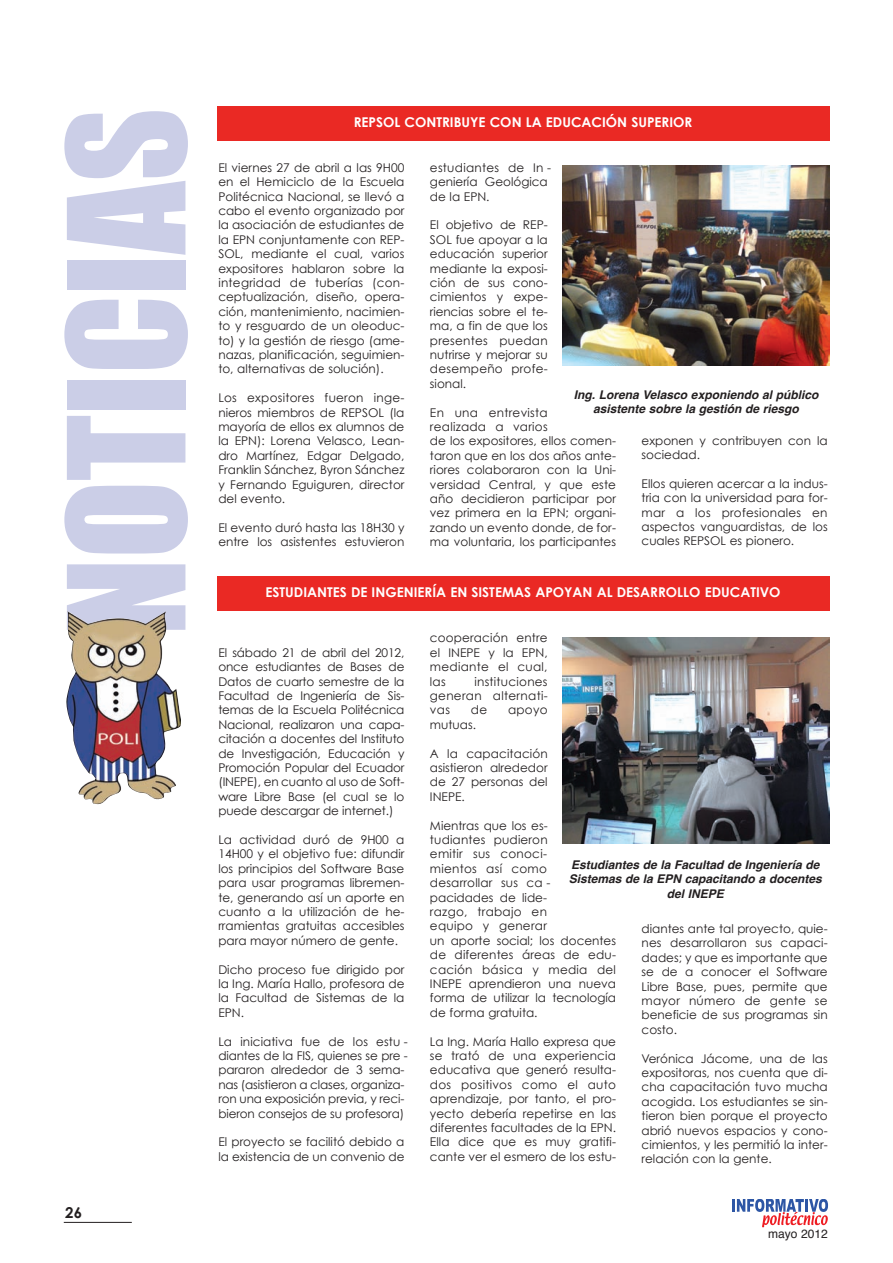
<style>
.page{position:relative;width:893px;height:1263px;background:#fff}
.page>*{position:absolute;margin:0;border:0;box-sizing:border-box;transform-origin:0 0}
.t1{font:150px "Impact";color:#cbcee7;scale:.95 1}
.t2{font:700 15px "Century Gothic";color:#231f20}
.t3{font:700 13.5px "Century Gothic";color:#fff}
.t4{font:12px/14.4px "Century Gothic";color:#231f20;text-align:justify}
.t5{font:italic 700 12px/14.4px "Helvetica";color:#231f20;text-align:center}
.t6{font:12px "Helvetica";color:#231f20}
</style>
<div class="page">
<svg style="left:732px;top:1199px;width:96px;height:28px"></svg>
<hr style="left:64px;top:1222px;width:68px;height:1px;background:#231f20">
<div style="left:217px;top:106px;width:612px;height:34px;background:#ea2924"></div>
<img style="left:563px;top:165px;width:266px;height:200px">
<div style="left:217px;top:577px;width:612px;height:34px;background:#ea2924"></div>
<img style="left:563px;top:638px;width:266px;height:205px">
<img style="left:67px;top:611px;width:113px;height:193px">
<h1 class="t1" style="left:34px;top:636px;width:557px;rotate:-90deg">NOTICIAS</h1>
<p class="t2" style="left:65px;top:1203px;width:18px">26</p>
<p class="t3" style="left:354px;top:113px;width:340px">REPSOL CONTRIBUYE CON LA EDUCACIÓN SUPERIOR</p>
<p class="t4" style="left:218px;top:160px;width:188px">El viernes 27 de abril a las 9H00 en el Hemiciclo de la Escuela Politécnica Nacional, se llevó a cabo el evento organizado por la asociación de estudiantes de la EPN conjuntamente con REP-SOL, mediante el cual, varios expositores hablaron sobre la integridad de tuberías (con&shy;ceptualización, diseño, opera - ción, mantenimiento, nacimien&shy;to y resguardo de un oleoduc&shy;to) y la gestión de riesgo (ame&shy;nazas, planificación, seguimien&shy;to, alternativas de solución).</p>
<p class="t4" style="left:218px;top:390px;width:188px">Los expositores fueron inge&shy;nieros miembros de REPSOL (la mayoría de ellos ex alumnos de la EPN): Lorena Velasco, Lean - dro Martínez, Edgar Delgado, Franklin Sánchez, Byron Sánchez y Fernando Eguiguren, director del evento.</p>
<p class="t4" style="left:218px;top:520px;width:188px">El evento duró has ta las 18H30 y entre los asistentes estuvieron</p>
<p class="t4" style="left:430px;top:160px;width:123px;text-align:left">estudiantes de In - ge niería Geo lógica de la EPN.</p>
<p class="t4" style="left:430px;top:218px;width:119px">El objetivo de REP-SOL fue apoyar a la educación superior me diante la exposi&shy;ción de sus co no - cimientos y expe - rien cias so bre el te - ma, a fin de que los pre sentes puedan nutrirse y mejorar su desempeño profe&shy;sional.</p>
<p class="t4" style="left:430px;top:405px;width:188px;text-align:left">En una entrevista<br>rea lizada a va rios<br>de los expositores, ellos comen&shy;taron que en los dos años ante&shy;riores colaboraron con la Uni - ver sidad Central, y que este año decidieron participar por vez primera en la EPN; organi&shy;zando un evento donde, de for - ma voluntaria, los participantes</p>
<p class="t5" style="left:574px;top:389px;width:246px">Ing. Lorena Velasco exponiendo al público asistente sobre la gestión de riesgo</p>
<p class="t4" style="left:642px;top:433px;width:188px">exponen y contribuyen con la sociedad.</p>
<p class="t4" style="left:642px;top:476px;width:188px">Ellos quieren acercar a la indus&shy;tria con la universidad para for&shy;mar a los profesionales en aspectos vanguardistas, de los cuales REPSOL es pionero.</p>
<p class="t3" style="left:266px;top:584px;width:516px">ESTUDIANTES DE INGENIERÍA EN SISTEMAS APOYAN AL DESARROLLO EDUCATIVO</p>
<p class="t4" style="left:218px;top:645px;width:188px">El sábado 21 de abril del 2012, once estudiantes de Bases de Datos de cuarto semestre de la Facultad de Ingeniería de Sis - temas de la Escuela Poli técnica Nacional, rea lizaron una capa - citación a do centes del Instituto de Inves ti gación, Edu cación y Promoción Popular del Ecuador (INEPE), en cuanto al uso de Soft - ware Libre Base (el cual se lo puede des cargar de internet.)</p>
<p class="t4" style="left:218px;top:832px;width:188px">La actividad duró de 9H00 a 14H00 y el objetivo fue: difundir los principios del Software Base para usar programas libremen - te, generando así un aporte en cuanto a la utilización de he - rramientas gratuitas accesibles para mayor número de gente.</p>
<p class="t4" style="left:218px;top:962px;width:188px">Dicho proceso fue dirigido por la Ing. María Hallo, profesora de la Facultad de Sistemas de la EPN.</p>
<p class="t4" style="left:218px;top:1034px;width:191px;text-align:left">La iniciativa fue de los estu - diantes de la FIS, quienes se pre - pararon alrededor de 3 sema - nas (asistieron a clases, organiza - ron una exposición previa, y reci&shy;bieron consejos de su profesora)</p>
<p class="t4" style="left:218px;top:1134px;width:188px">El proyecto se facili tó debido a la existencia de un convenio de</p>
<p class="t4" style="left:430px;top:630px;width:119px">coo pe ra ción entre el INEPE y la EPN, me diante el cual, las</p>
<p class="t4" style="left:430px;top:674px;width:119px;text-indent:44px">insti tucio nes generan alternati&shy;vas</p>
<p class="t4" style="left:471px;top:702px;width:18px">de</p>
<p class="t4" style="left:508px;top:702px;width:41px">apoyo</p>
<p class="t4" style="left:430px;top:717px;width:48px">mutuas.</p>
<p class="t4" style="left:430px;top:746px;width:119px">A la capacitación asistieron alrededor de 27 personas del INEPE.</p>
<p class="t4" style="left:430px;top:818px;width:188px;text-align:left">Mientras que los es -<br>tu diantes pu die ron<br>emitir sus cono ci -<br>mientos así como<br>desarrollar sus ca -<br>pa cidades de lide -<br>razgo, trabajo en<br>equi po y generar<br>un apor te social; los docentes de dife rentes áreas de edu&shy;cación bá si ca y media del<br>INEPE apren die ron una nueva forma de utilizar la tecnología de forma gratuita.</p>
<p class="t4" style="left:430px;top:1034px;width:188px">La Ing. María Hallo expresa que se trató de una experiencia edu cativa que generó resulta&shy;dos positivos como el auto aprendizaje, por tanto, el pro - yecto debería repetirse en las diferentes facultades de la EPN.<br>Ella dice que es muy gratifi&shy;cante ver el esmero de los estu-</p>
<p class="t5" style="left:569px;top:858px;width:254px">Estudiantes de la Facultad de Ingeniería de<br>Sistemas de la EPN capacitando a docentes del INEPE</p>
<p class="t4" style="left:642px;top:921px;width:188px">diantes ante tal proyecto, quie - nes desarrollaron sus capaci&shy;dades; y que es importante que se de a conocer el Software Libre Base, pues, permite que mayor número de gente se beneficie de sus programas sin costo.</p>
<p class="t4" style="left:642px;top:1050px;width:188px">Verónica Jácome, una de las ex positoras, nos cuenta que di - cha capacitación tuvo mucha acogida. Los estudiantes se sin&shy;tieron bien porque el proyecto abrió nuevos espacios y cono - cimientos, y les permitió la inter&shy;relación con la gente.</p>
<p class="t6" style="left:768px;top:1228px;width:61px">mayo 2012</p>
</div>
